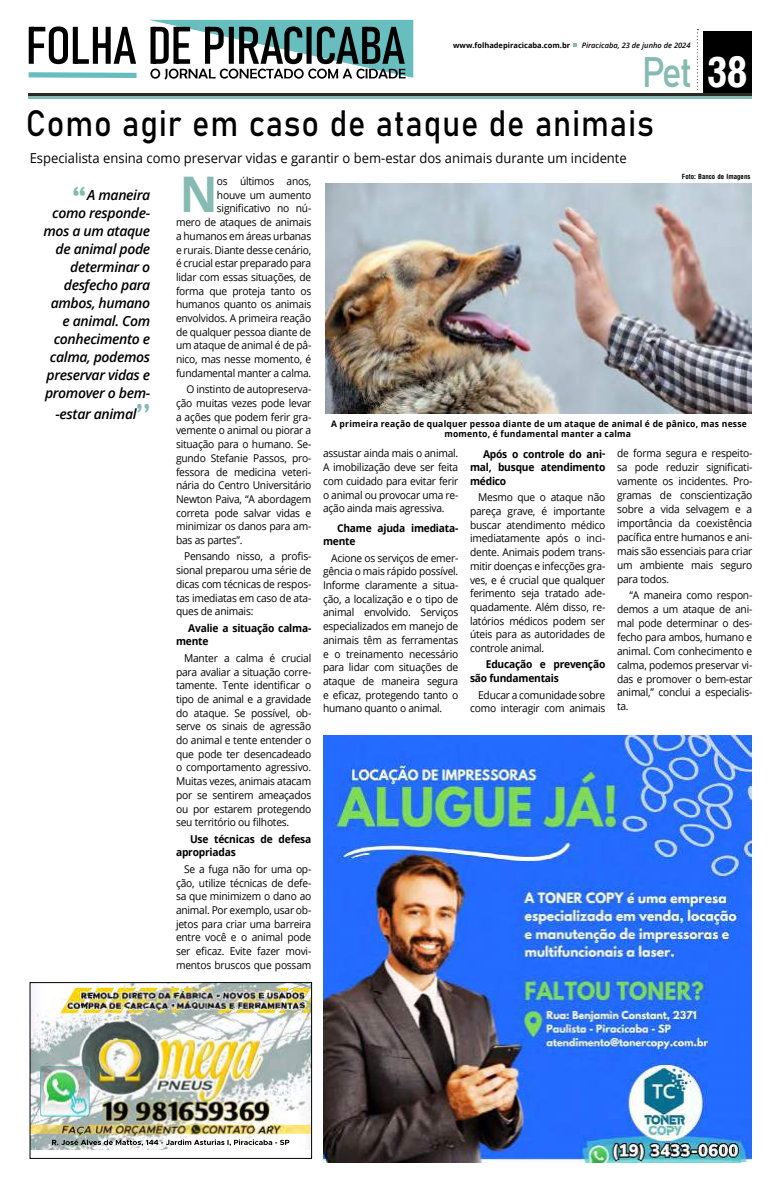
<style>
.page{position:relative;width:780px;height:1191px;background:#fff}
.page>*{position:absolute;margin:0;border:0;box-sizing:border-box;transform-origin:0 0}
.t1{font:700 49.1px "Open Sans";color:#85bbb3;scale:.95 1}
.t2{font:42.1px "Bahnschrift";color:#85bbb3;scale:.89 1}
.t3{font:36.2px "Bahnschrift";letter-spacing:.025em;color:#000;scale:.9 1}
.t4{font:italic 600 14px/18px "Open Sans";letter-spacing:-.025em;color:#000;text-align:right}
.t5{font:13.7px "Open Sans";color:#000;scale:.95 1}
.t6{font:10.8px/13.7px "Open Sans";letter-spacing:-.02em;color:#000;text-align:justify;scale:.95 1}
.t7{font:700 10.8px/13.7px "Open Sans";letter-spacing:-.02em;color:#000;scale:.95 1}
.t8{font:700 9px/10.8px "Open Sans";letter-spacing:.025em;color:#000;text-align:center;scale:.95 1}
.t9{font:700 7.5px "Open Sans";color:#000}
.t10{font:italic 600 7.5px "Open Sans";color:#000}
.t11{font:700 6.8px "Arena Condensed";color:#000}
.s1{font-family:"Arena Condensed";font-weight:700;font-size:40.6px;color:#fff}
.s2{font-family:"Britannic";font-weight:700;font-style:normal;font-size:30px;color:#85bbb3}
</style>
<div class="page">
<div style="left:703px;top:31px;width:48px;height:64px;background:#000"></div>
<hr style="left:28px;top:97px;width:723px;height:2px;background:#85bbb3">
<hr style="left:28px;top:93px;width:723px;height:3px;background:#2c2824">
<svg style="left:696px;top:29px;width:2px;height:61px"></svg>
<svg style="left:573px;top:43px;width:4px;height:4px"></svg>
<svg style="left:28px;top:20px;width:385px;height:60px"></svg>
<img style="left:324px;top:735px;width:427px;height:427px">
<img style="left:32px;top:984px;width:277px;height:165px">
<img style="left:32px;top:1124px;width:277px;height:9px">
<img style="left:60px;top:987px;width:249px;height:52px">
<div style="left:30px;top:982px;width:281px;height:176px;border:1px solid #000"></div>
<img style="left:33px;top:1064px;width:64px;height:58px">
<img style="left:325px;top:184px;width:426px;height:230px">
<p class="t9" style="left:453px;top:40px;width:118px">www.folhadepiracicaba.com.br</p>
<p class="t10" style="left:582px;top:40px;width:110px">Piracicaba, 23 de junho de 2024</p>
<h2 class="t2" style="left:641px;top:40px;width:120px">Pet <span class="s1">38</span></h2>
<h3 class="t3" style="left:26px;top:96px;width:699px">Como agir em caso de ataque de animais</h3>
<p class="t5" style="left:30px;top:148px;width:630px">Especialista ensina como preservar vidas e garantir o bem-estar dos animais durante um incidente</p>
<p class="t4" style="left:43px;top:186px;width:108px"><span class="s2">“</span>A maneira como responde&shy;mos a um ataque de animal pode determinar o desfecho para ambos, humano e animal. Com conhecimento e calma, podemos preservar vidas e promover o bem-</p>
<p class="t4" style="left:55px;top:404px;width:96px">-estar animal<span class="s2">’’</span></p>
<p class="t6" style="left:176px;top:174px;width:144px;text-align:right">os últimos anos,<br>houve um aumento significativo no nú-<br>mero de ataques de animais a humanos em áreas urbanas e rurais. Diante desse cenário, é crucial estar preparado para lidar com essas situações, de forma que proteja tanto os humanos quanto os animais envolvidos. A primeira reação de qualquer pessoa diante de um ataque de animal é de pâ&shy;nico, mas nesse momento, é fundamental manter a calma.</p>
<p class="t6" style="left:176px;top:382px;width:144px;text-indent:10px">O instinto de autopreserva&shy;ção muitas vezes pode levar a ações que podem ferir gra&shy;vemente o animal ou piorar a situação para o humano. Se&shy;gundo Stefanie Passos, pro&shy;fessora de medicina veteri&shy;nária do Centro Universitário Newton Paiva, “A abordagem correta pode salvar vidas e minimizar os danos para am&shy;bas as partes”.</p>
<p class="t6" style="left:176px;top:549px;width:144px;text-indent:8px">Pensando nisso, a profis&shy;sional preparou uma série de dicas com técnicas de respos&shy;tas imediatas em caso de ata&shy;ques de animais:</p>
<p class="t7" style="left:176px;top:620px;width:144px;text-indent:12px">Avalie a situação calma&shy;mente</p>
<p class="t6" style="left:176px;top:651px;width:144px;text-indent:8px">Manter a calma é crucial para avaliar a situação corre&shy;tamente. Tente identificar o tipo de animal e a gravidade do ataque. Se possível, ob&shy;serve os sinais de agressão do animal e tente entender o que pode ter desencadeado o comportamento agressivo.<br>Muitas vezes, animais atacam por se sentirem ameaçados ou por estarem protegendo seu território ou filhotes.</p>
<p class="t7" style="left:176px;top:831px;width:144px;text-indent:14px">Use técnicas de defesa apropriadas</p>
<p class="t6" style="left:176px;top:861px;width:144px;text-indent:8px">Se a fuga não for uma op&shy;ção, utilize técnicas de defe&shy;sa que minimizem o dano ao animal. Por exemplo, usar ob&shy;jetos para criar uma barreira entre você e o animal pode ser eficaz. Evite fazer movi&shy;mentos bruscos que possam</p>
<h1 class="t1" style="left:180px;top:160px;width:41px">N</h1>
<p class="t11" style="left:682px;top:172px;width:70px">Foto: Banco de Imagens</p>
<p class="t8" style="left:331px;top:418px;width:439px">A primeira reação de qualquer pessoa diante de um ataque de animal é de pânico, mas nesse momento, é fundamental manter a calma</p>
<p class="t6" style="left:323px;top:446px;width:144px">assustar ainda mais o animal.<br>A imobilização deve ser feita com cuidado para evitar ferir o animal ou provocar uma re&shy;ação ainda mais agressiva.</p>
<p class="t7" style="left:323px;top:520px;width:144px;text-indent:14px">Chame ajuda imediata&shy;mente</p>
<p class="t6" style="left:323px;top:550px;width:144px;text-indent:8px">Acione os serviços de emer&shy;gência o mais rápido possível.<br>Informe claramente a situa&shy;ção, a localização e o tipo de animal envolvido. Serviços especializados em manejo de animais têm as ferramentas e o treinamento necessário para lidar com situações de ataque de maneira segura e eficaz, protegendo tanto o humano quanto o animal.</p>
<p class="t7" style="left:470px;top:446px;width:144px;text-align:justify;text-indent:13px">Após o controle do ani&shy;mal, busque atendimento médico</p>
<p class="t6" style="left:470px;top:490px;width:144px;text-indent:8px">Mesmo que o ataque não pareça grave, é importante buscar atendimento médico imediatamente após o inci&shy;dente. Animais podem trans&shy;mitir doenças e infecções gra&shy;ves, e é crucial que qualquer ferimento seja tratado ade&shy;quadamente. Além disso, re&shy;latórios médicos podem ser úteis para as autoridades de controle animal.</p>
<p class="t7" style="left:470px;top:657px;width:144px;text-indent:16px">Educação e prevenção são fundamentais</p>
<p class="t6" style="left:470px;top:687px;width:144px;text-align:right">Educar a comunidade sobre como interagir com animais</p>
<p class="t6" style="left:617px;top:446px;width:144px">de forma segura e respeito&shy;sa pode reduzir significati&shy;vamente os incidentes. Pro&shy;gramas de conscientização sobre a vida selvagem e a importância da coexistência pacífica entre humanos e ani&shy;mais são essenciais para criar um ambiente mais seguro para todos.</p>
<p class="t6" style="left:617px;top:588px;width:144px;text-indent:13px">“A maneira como respon&shy;demos a um ataque de ani&shy;mal pode determinar o des&shy;fecho para ambos, humano e animal. Com conhecimento e calma, podemos preservar vi&shy;das e promover o bem-estar animal,” conclui a especialis&shy;ta.</p>
</div>
